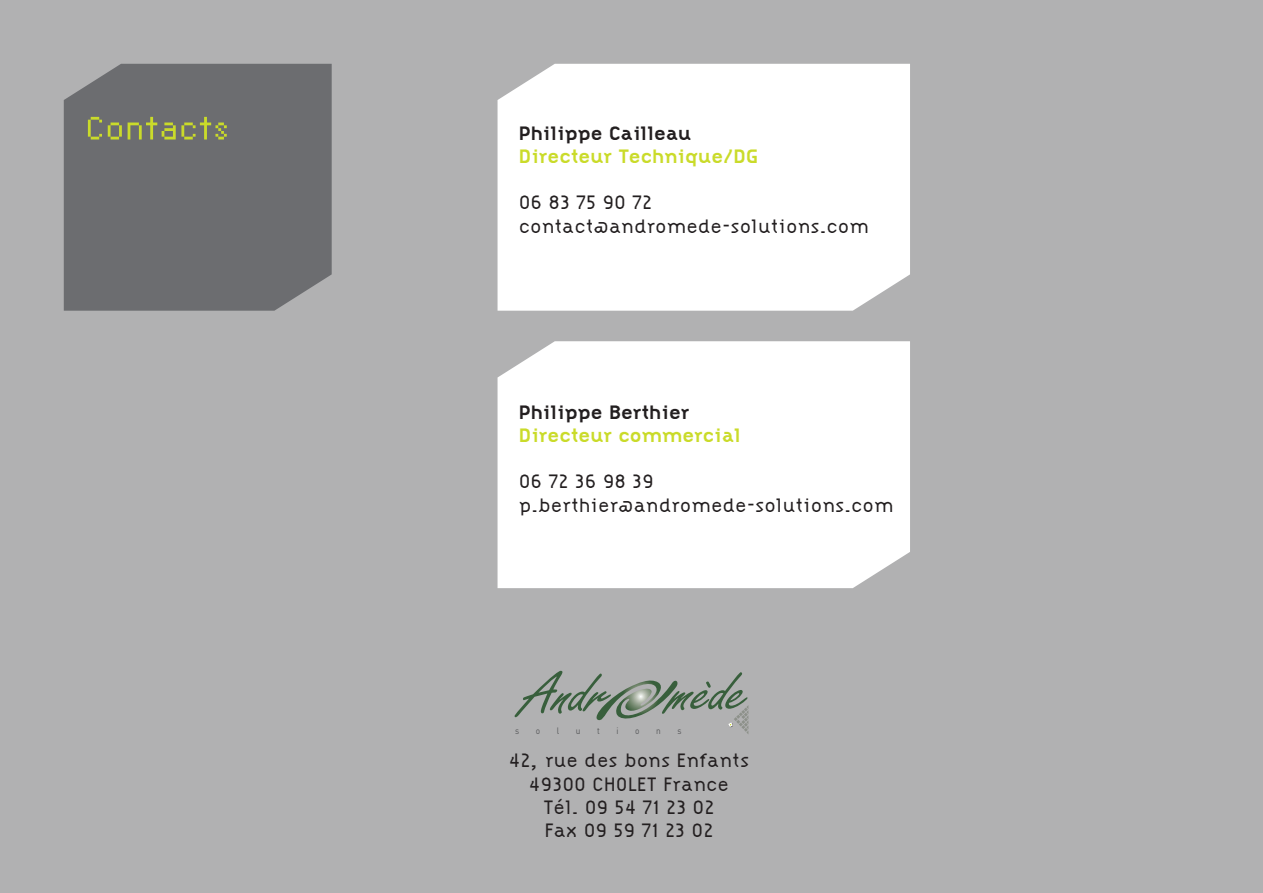
<style>
.page{position:relative;width:1263px;height:893px;background:#b1b1b2}
.page>*{position:absolute;margin:0;border:0;box-sizing:border-box;transform-origin:0 0}
.t1{font:51px "Universal Eight";color:#cadb2a}
.t2{font:300 20.25px/23.2px "Citizen";color:#231f20}
.t3{font:700 20.25px "Citizen";color:#cadb2a}
.t4{font:700 20.25px "Citizen";color:#231f20}
.t5{font:9.15px "DIN";color:#57585a;scale:.9 1}
</style>
<div class="page">
<div style="left:64px;top:64px;width:268px;height:247px;background:#6c6d70"></div>
<div style="left:497px;top:64px;width:413px;height:247px;background:#fff"></div>
<div style="left:497px;top:341px;width:413px;height:247px;background:#fff"></div>
<svg style="left:514px;top:671px;width:234px;height:63px"></svg>
<h1 class="t1" style="left:85px;top:105px;width:146px">Contacts</h1>
<p class="t4" style="left:519px;top:121px;width:174px">Philippe Cailleau</p>
<p class="t3" style="left:519px;top:144px;width:241px">Directeur Technique/DG</p>
<p class="t2" style="left:519px;top:191px;width:352px">06 83 75 90 72 contact@andromede-solutions.com</p>
<p class="t4" style="left:519px;top:400px;width:172px">Philippe Berthier</p>
<p class="t3" style="left:519px;top:423px;width:224px">Directeur commercial</p>
<p class="t2" style="left:519px;top:470px;width:376px">06 72 36 98 39 p.berthier@andromede-solutions.com</p>
<p class="t5" style="left:515px;top:724px;width:6px">s</p>
<p class="t5" style="left:536px;top:724px;width:6px">o</p>
<p class="t5" style="left:557px;top:724px;width:4px">l</p>
<p class="t5" style="left:576px;top:724px;width:7px">u</p>
<p class="t5" style="left:597px;top:724px;width:5px">t</p>
<p class="t5" style="left:616px;top:724px;width:4px">i</p>
<p class="t5" style="left:635px;top:724px;width:6px">o</p>
<p class="t5" style="left:656px;top:724px;width:7px">n</p>
<p class="t5" style="left:677px;top:724px;width:6px">s</p>
<p class="t2" style="left:509px;top:749px;width:242px;text-align:center">42, rue des bons Enfants<br>49300 CHOLET France<br>Tél. 09 54 71 23 02<br>Fax 09 59 71 23 02</p>
</div>
